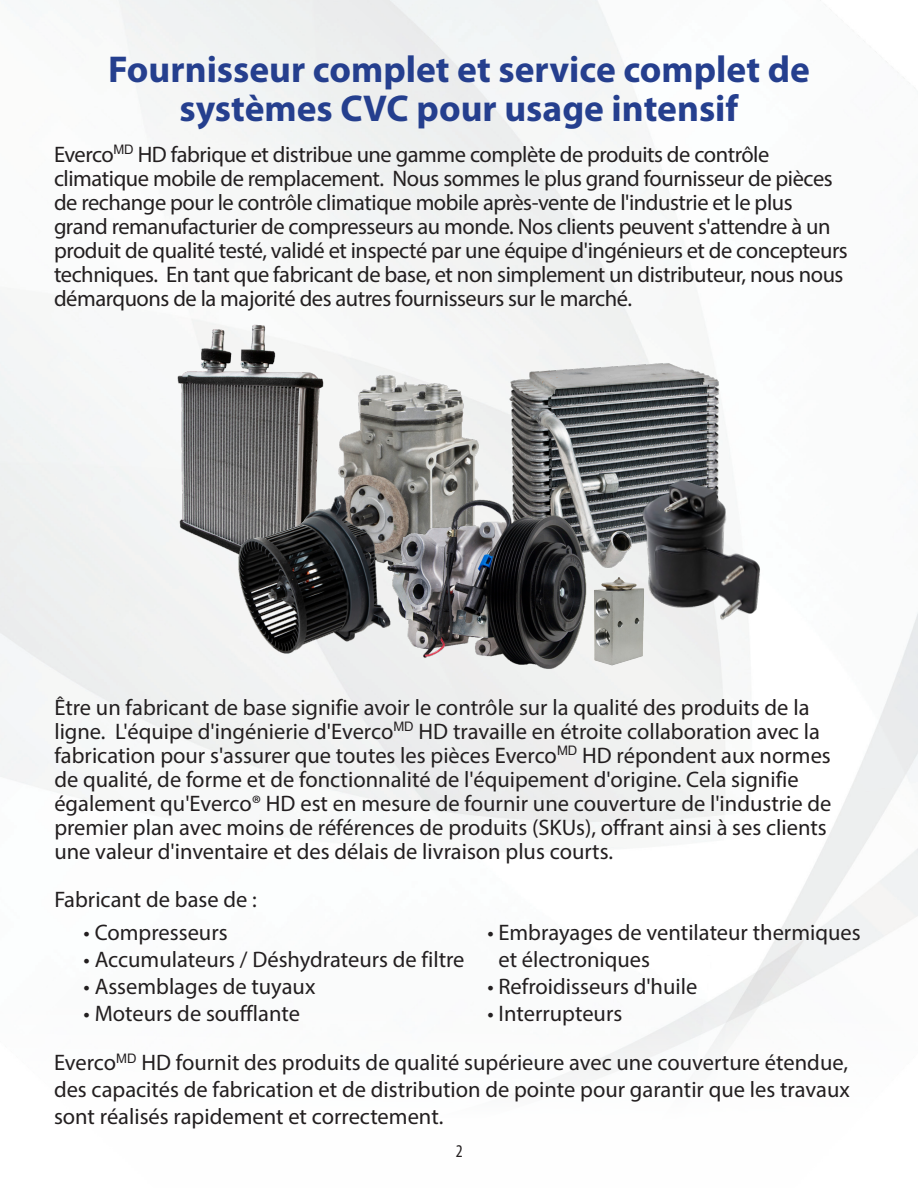
<style>
.page{position:relative;width:918px;height:1188px;background:#fff}
.page>*{position:absolute;margin:0;border:0;box-sizing:border-box;transform-origin:0 0}
.t1{font:700 37.5px/39px "Myriad Pro";color:#253f8e;text-align:center}
.t2{font:22.5px/24px "Myriad Pro";letter-spacing:-.005em;color:#231f20}
.t3{font:condensed 18px "Myriad Pro";color:#231f20}
</style>
<div class="page">
<img style="left:175px;top:325px;width:149px;height:256px">
<img style="left:503px;top:360px;width:222px;height:211px">
<img style="left:641px;top:478px;width:121px;height:144px">
<img style="left:339px;top:375px;width:139px;height:120px">
<img style="left:383px;top:495px;width:209px;height:177px">
<img style="left:234px;top:493px;width:159px;height:163px">
<img style="left:579px;top:571px;width:78px;height:112px">
<p class="t1" style="left:108px;top:49px;width:703px">Fournisseur complet et service complet de systèmes CVC pour usage intensif</p>
<p class="t2" style="left:54px;top:142px;width:795px">Everco<sup>MD</sup> HD fabrique et distribue une gamme complète de produits de contrôle climatique mobile de remplacement. Nous sommes le plus grand fournisseur de pièces de rechange pour le contrôle climatique mobile après-vente de l'industrie et le plus grand remanufacturier de compresseurs au monde. Nos clients peuvent s'attendre à un produit de qualité testé, validé et inspecté par une équipe d'ingénieurs et de concepteurs techniques. En tant que fabricant de base, et non simplement un distributeur, nous nous démarquons de la majorité des autres fournisseurs sur le marché.</p>
<p class="t2" style="left:54px;top:695px;width:779px">Être un fabricant de base signifie avoir le contrôle sur la qualité des produits de la ligne. L'équipe d'ingénierie d'Everco<sup>MD</sup> HD travaille en étroite collaboration avec la fabrication pour s'assurer que toutes les pièces Everco<sup>MD</sup> HD répondent aux normes de qualité, de forme et de fonctionnalité de l'équipement d'origine. Cela signifie également qu'Everco® HD est en mesure de fournir une couverture de l'industrie de premier plan avec moins de références de produits (SKUs), offrant ainsi à ses clients une valeur d'inventaire et des délais de livraison plus courts.</p>
<p class="t2" style="left:54px;top:887px;width:204px">Fabricant de base de :</p>
<p class="t2" style="left:84px;top:920px;width:146px">• Compresseurs</p>
<p class="t2" style="left:84px;top:947px;width:382px">• Accumulateurs / Déshydrateurs de filtre</p>
<p class="t2" style="left:84px;top:974px;width:233px">• Assemblages de tuyaux</p>
<p class="t2" style="left:84px;top:1001px;width:218px">• Moteurs de soufflante</p>
<p class="t2" style="left:498px;top:919px;width:364px;line-height:27px;text-indent:-11px">• Embrayages de ventilateur thermiques et électroniques</p>
<p class="t2" style="left:487px;top:974px;width:212px">• Refroidisseurs d'huile</p>
<p class="t2" style="left:487px;top:1001px;width:136px">• Interrupteurs</p>
<p class="t2" style="left:54px;top:1049px;width:797px;line-height:27px;text-align:justify">Everco<sup>MD</sup> HD fournit des produits de qualité supérieure avec une couverture étendue, des capacités de fabrication et de distribution de pointe pour garantir que les travaux sont réalisés rapidement et correctement.</p>
<p class="t3" style="left:456px;top:1140px;width:8px">2</p>
</div>
